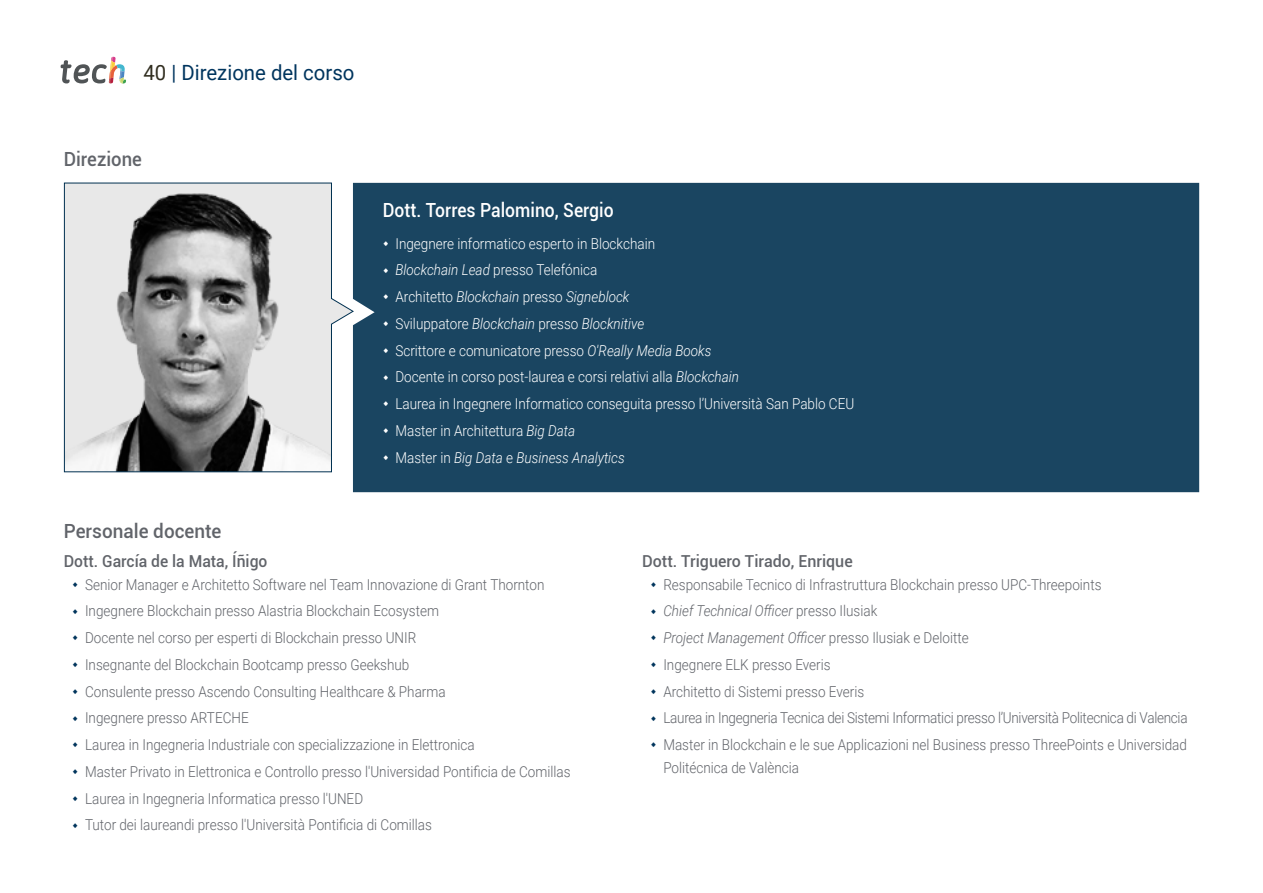
<style>
.page{position:relative;width:1263px;height:893px;background:#fff}
.page>*{position:absolute;margin:0;border:0;box-sizing:border-box;transform-origin:0 0}
.t1{font:21px "Roboto";color:#00355e}
.t2{font:500 19.5px "Roboto";color:#fff;scale:.9 1}
.t3{font:500 19.5px "Roboto";color:#61646a}
.t4{font:500 19.5px "Roboto";color:#61646a;scale:.95 1}
.t5{font:500 16.5px "Roboto";color:#61646a}
.t6{font:500 16.5px "Roboto";color:#61646a;scale:.95 1}
.t7{font:300 15px/26.7px "Roboto";color:#61646a;scale:.9 1}
.t8{font:300 15px/26.7px "Roboto";color:#fff;scale:.9 1}
.s1{color:#312e20}
.s2{font-style:italic}
</style>
<div class="page">
<svg style="left:61px;top:57px;width:65px;height:27px"></svg>
<div style="left:353px;top:183px;width:846px;height:309px;background:#1a4561"></div>
<svg style="left:64px;top:183px;width:290px;height:289px;background:#adafb0"></svg>
<svg style="left:384px;top:241px;width:4px;height:5px"></svg>
<svg style="left:384px;top:268px;width:4px;height:5px"></svg>
<svg style="left:384px;top:294px;width:4px;height:5px"></svg>
<svg style="left:384px;top:321px;width:4px;height:5px"></svg>
<svg style="left:384px;top:348px;width:4px;height:5px"></svg>
<svg style="left:384px;top:375px;width:4px;height:5px"></svg>
<svg style="left:384px;top:401px;width:4px;height:5px"></svg>
<svg style="left:384px;top:428px;width:4px;height:5px"></svg>
<svg style="left:384px;top:455px;width:4px;height:5px"></svg>
<h1 class="t1" style="left:144px;top:57px;width:213px"><span class="s1">40</span> | Direzione del corso</h1>
<h2 class="t4" style="left:64px;top:145px;width:84px">Direzione</h2>
<h2 class="t2" style="left:383px;top:196px;width:258px">Dott. Torres Palomino, Sergio</h2>
<p class="t8" style="left:395px;top:229px;width:511px">Ingegnere informatico esperto in Blockchain<br><span class="s2">Blockchain Lead</span> presso Telefónica<br>Architetto <span class="s2">Blockchain</span> presso <span class="s2">Signeblock<br></span>Sviluppatore <span class="s2">Blockchain</span> presso <span class="s2">Blocknitive<br></span>Scrittore e comunicatore presso <span class="s2">O'Really Media Books<br></span>Docente in corso post-laurea e corsi relativi alla <span class="s2">Blockchain<br></span>Laurea in Ingegnere Informatico conseguita presso l’Università San Pablo CEU Master in Architettura <span class="s2">Big Data<br></span>Master in <span class="s2">Big Data</span> e <span class="s2">Business Analytics</span></p>
<h2 class="t3" style="left:64px;top:517px;width:159px">Personale docente</h2>
<p class="t6" style="left:64px;top:550px;width:216px">Dott. García de la Mata, Íñigo</p>
<p class="t7" style="left:85px;top:570px;width:541px">Senior Manager e Architetto Software nel Team Innovazione di Grant Thornton Ingegnere Blockchain presso Alastria Blockchain Ecosystem<br>Docente nel corso per esperti di Blockchain presso UNIR<br>Insegnante del Blockchain Bootcamp presso Geekshub<br>Consulente presso Ascendo Consulting Healthcare &amp; Pharma<br>Ingegnere presso ARTECHE<br>Laurea in Ingegneria Industriale con specializzazione in Elettronica<br>Master Privato in Elettronica e Controllo presso l'Universidad Pontificia de Comillas Laurea in Ingegneria Informatica presso l'UNED<br>Tutor dei laureandi presso l'Università Pontificia di Comillas</p>
<p class="t5" style="left:642px;top:550px;width:212px">Dott. Triguero Tirado, Enrique</p>
<p class="t7" style="left:663px;top:570px;width:584px">Responsabile Tecnico di Infrastruttura Blockchain presso UPC-Threepoints<br><span class="s2">Chief Technical Officer</span> presso Ilusiak<br><span class="s2">Project Management Officer</span> presso Ilusiak e Deloitte<br>Ingegnere ELK presso Everis<br>Architetto di Sistemi presso Everis<br>Laurea in Ingegneria Tecnica dei Sistemi Informatici presso l’Università Politecnica di Valencia Master in Blockchain e le sue Applicazioni nel Business presso ThreePoints e Universidad</p>
<p class="t7" style="left:663px;top:753px;width:152px">Politécnica de València</p>
</div>
